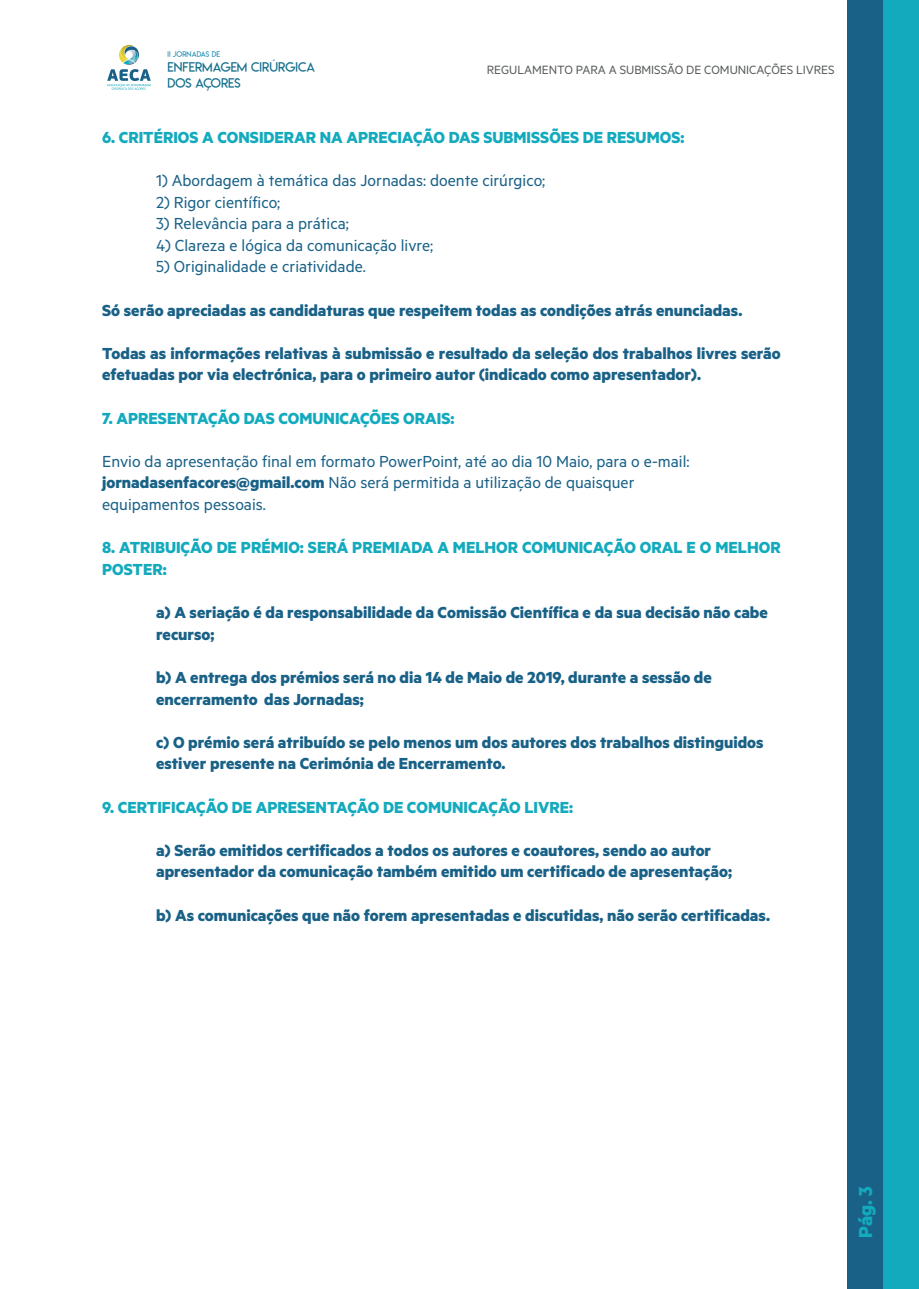
<style>
.page{position:relative;width:919px;height:1289px;background:#fff}
.page>*{position:absolute;margin:0;border:0;box-sizing:border-box;transform-origin:0 0}
.t1{font:700 21.3px "Metric";color:#13aabd}
.t2{font:700 18px/21.6px "Metric";color:#196187}
.t3{font:18px/21.6px "Metric";color:#196187}
.t4{font:700 18px/21.6px "Metric";color:#13aabd}
.t5{font:13.5px "Metric";letter-spacing:-.005em;color:#575a5b}
.t6{font:12.9px/15.6px "Lemon Milklight";color:#126e8b}
.t7{font:7.5px "Lemon Milklight";color:#248fb7}
.s1{font-weight:700}
</style>
<div class="page">
<svg style="left:107px;top:45px;width:44px;height:45px"></svg>
<div style="left:847px;top:0;width:36px;height:1288px;background:#196187"></div>
<div style="left:883px;top:0;width:35px;height:1288px;background:#13aabd"></div>
<p class="t7" style="left:168px;top:49px;width:54px">II JORNADAS DE</p>
<p class="t6" style="left:168px;top:59px;width:149px">ENFERMAGEM CIRÚRGICA<br>DOS AÇORES</p>
<p class="t5" style="left:487px;top:62px;width:349px">REGULAMENTO PARA A SUBMISSÃO DE COMUNICAÇÕES LIVRES</p>
<p class="t4" style="left:102px;top:126px;width:584px">6. CRITÉRIOS A CONSIDERAR NA APRECIAÇÃO DAS SUBMISSÕES DE RESUMOS:</p>
<p class="t3" style="left:156px;top:169px;width:390px">1) Abordagem à temática das Jornadas: doente cirúrgico;</p>
<p class="t3" style="left:156px;top:190px;width:126px">2) Rigor científico;</p>
<p class="t3" style="left:156px;top:212px;width:194px">3) Relevância para a prática;</p>
<p class="t3" style="left:156px;top:234px;width:278px">4) Clareza e lógica da comunicação livre;</p>
<p class="t3" style="left:156px;top:255px;width:211px">5) Originalidade e criatividade.</p>
<p class="t2" style="left:102px;top:298px;width:641px">Só serão apreciadas as candidaturas que respeitem todas as condições atrás enunciadas.</p>
<p class="t2" style="left:102px;top:342px;width:680px">Todas as informações relativas à submissão e resultado da seleção dos trabalhos livres serão efetuadas por via electrónica, para o primeiro autor (indicado como apresentador).</p>
<p class="t4" style="left:102px;top:406px;width:354px">7. APRESENTAÇÃO DAS COMUNICAÇÕES ORAIS:</p>
<p class="t3" style="left:102px;top:450px;width:589px">Envio da apresentação final em formato PowerPoint, até ao dia 10 Maio, para o e-mail: <span class="s1">jornadasenfacores@gmail.com</span> Não será permitida a utilização de quaisquer equipamentos pessoais.</p>
<p class="t4" style="left:102px;top:536px;width:680px">8. ATRIBUIÇÃO DE PRÉMIO: SERÁ PREMIADA A MELHOR COMUNICAÇÃO ORAL E O MELHOR<br>POSTER:</p>
<p class="t2" style="left:156px;top:601px;width:613px">a) A seriação é da responsabilidade da Comissão Científica e da sua decisão não cabe recurso;</p>
<p class="t2" style="left:156px;top:666px;width:557px">b) A entrega dos prémios será no dia 14 de Maio de 2019, durante a sessão de encerramento das Jornadas;</p>
<p class="t2" style="left:156px;top:730px;width:609px">c) O prémio será atribuído se pelo menos um dos autores dos trabalhos distinguidos estiver presente na Cerimónia de Encerramento.</p>
<p class="t4" style="left:102px;top:795px;width:472px">9. CERTIFICAÇÃO DE APRESENTAÇÃO DE COMUNICAÇÃO LIVRE:</p>
<p class="t2" style="left:156px;top:838px;width:577px">a) Serão emitidos certificados a todos os autores e coautores, sendo ao autor apresentador da comunicação também emitido um certificado de apresentação;</p>
<p class="t2" style="left:156px;top:903px;width:615px">b) As comunicações que não forem apresentadas e discutidas, não serão certificadas.</p>
<p class="t1" style="left:852px;top:1237px;width:53px;rotate:-90deg">Pág. 3</p>
</div>
